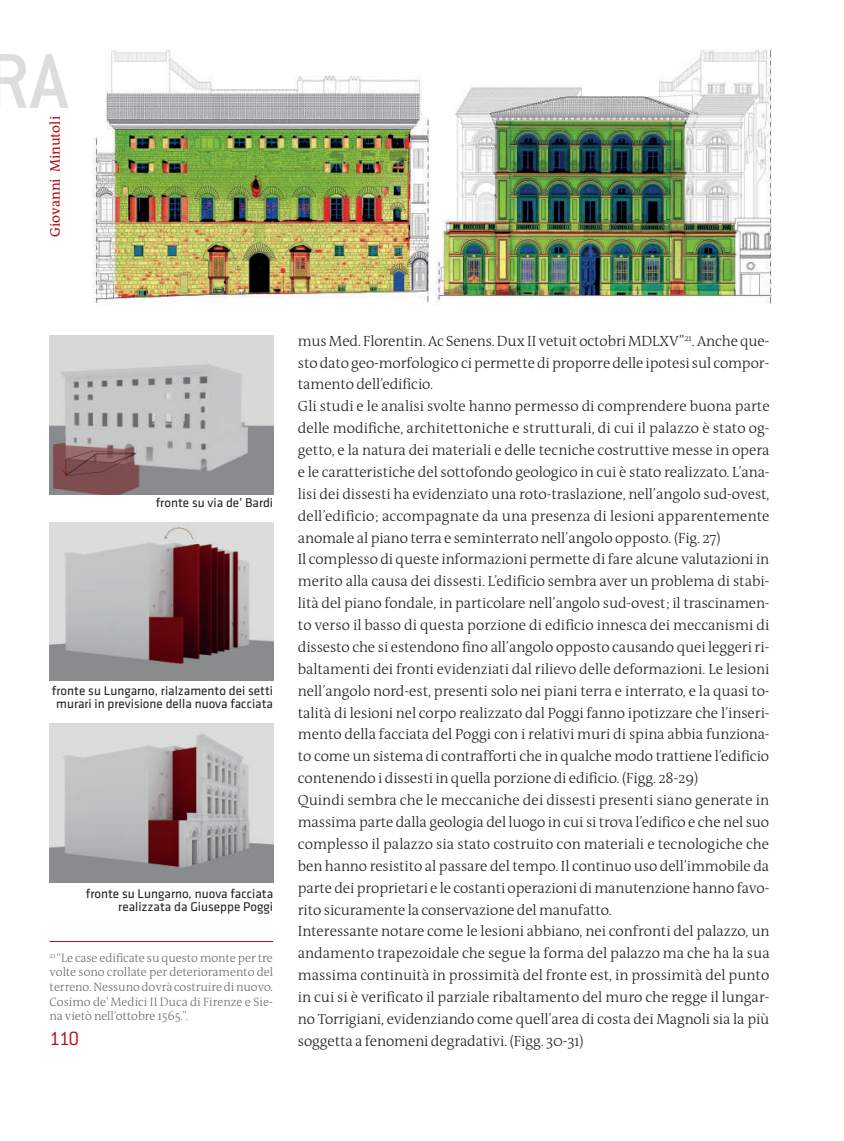
<style>
.page{position:relative;width:844px;height:1141px;background:#fff}
.page>*{position:absolute;margin:0;border:0;box-sizing:border-box;transform-origin:0 0}
.t1{font:500 85.58px "Conduit ITC";color:#dcdddf}
.t2{font:300 21px "Conduit ITC";color:#b00d15}
.t3{font:300 14.88px/21.9px "The Antiqua B3";letter-spacing:-.005em;color:#231f20}
.t4{font:14px "The Antiqua B5";color:#b00d15}
.t5{font:13.12px/13.7px "Klavika";color:#231f20;text-align:right}
.t6{font:300 12.25px/14.7px "The Antiqua B3";letter-spacing:-.005em;color:#6c6d70;text-align:justify}
</style>
<div class="page">
<img style="left:92px;top:50px;width:680px;height:255px">
<hr style="left:50px;top:941px;width:223px;height:1px;background:#b00d15">
<img style="left:50px;top:336px;width:223px;height:159px">
<img style="left:50px;top:522px;width:223px;height:159px">
<img style="left:50px;top:723px;width:223px;height:159px">
<h1 class="t1" style="left:-14px;top:33px;width:84px">RA</h1>
<p class="t4" style="left:48px;top:237px;width:122px;rotate:-90deg">Giovanni Minutoli</p>
<p class="t5" style="left:156px;top:496px;width:119px">fronte su via de’ Bardi</p>
<p class="t5" style="left:52px;top:684px;width:222px;text-align:center">fronte su Lungarno, rialzamento dei setti murari in previsione della nuova facciata</p>
<p class="t5" style="left:86px;top:887px;width:189px">fronte su Lungarno, nuova facciata realizzata da Giuseppe Poggi</p>
<p class="t6" style="left:50px;top:951px;width:225px"><sup>21</sup> “Le case edificate su questo monte per tre volte sono crollate per deterioramento del terreno. Nessuno dovrà costruire di nuovo.<br>Cosimo de’ Medici II Duca di Firenze e Sie&shy;na vietò nell’ottobre 1565.”.</p>
<h2 class="t2" style="left:50px;top:1027px;width:31px">110</h2>
<p class="t3" style="left:298px;top:330px;width:473px">mus Med. Florentin. Ac Senens. Dux II vetuit octobri MDLXV”<sup>21</sup>. Anche que&shy;sto dato geo-morfologico ci permette di proporre delle ipotesi sul compor&shy;tamento dell’edificio.<br>Gli studi e le analisi svolte hanno permesso di comprendere buona parte delle modifiche, architettoniche e strutturali, di cui il palazzo è stato og&shy;getto, e la natura dei materiali e delle tecniche costruttive messe in opera e le caratteristiche del sottofondo geologico in cui è stato realizzato. L’ana&shy;lisi dei dissesti ha evidenziato una roto-traslazione, nell’angolo sud-ovest, dell’edificio; accompagnate da una presenza di lesioni apparentemente anomale al piano terra e seminterrato nell’angolo opposto. (Fig. 27)<br>Il complesso di queste informazioni permette di fare alcune valutazioni in merito alla causa dei dissesti. L’edificio sembra aver un problema di stabi&shy;lità del piano fondale, in particolare nell’angolo sud-ovest; il trascinamen&shy;to verso il basso di questa porzione di edificio innesca dei meccanismi di dissesto che si estendono fino all’angolo opposto causando quei leggeri ri&shy;baltamenti dei fronti evidenziati dal rilievo delle deformazioni. Le lesioni nell’angolo nord-est, presenti solo nei piani terra e interrato, e la quasi to&shy;talità di lesioni nel corpo realizzato dal Poggi fanno ipotizzare che l’inseri&shy;mento della facciata del Poggi con i relativi muri di spina abbia funziona&shy;to come un sistema di contrafforti che in qualche modo trattiene l’edificio contenendo i dissesti in quella porzione di edificio. (Figg. 28-29)<br>Quindi sembra che le meccaniche dei dissesti presenti siano generate in massima parte dalla geologia del luogo in cui si trova l’edifico e che nel suo complesso il palazzo sia stato costruito con materiali e tecnologiche che ben hanno resistito al passare del tempo. Il continuo uso dell’immobile da parte dei proprietari e le costanti operazioni di manutenzione hanno favo&shy;rito sicuramente la conservazione del manufatto.<br>Interessante notare come le lesioni abbiano, nei confronti del palazzo, un andamento trapezoidale che segue la forma del palazzo ma che ha la sua massima continuità in prossimità del fronte est, in prossimità del punto in cui si è verificato il parziale ribaltamento del muro che regge il lungar&shy;no Torrigiani, evidenziando come quell’area di costa dei Magnoli sia la più soggetta a fenomeni degradativi. (Figg. 30-31)</p>
</div>
